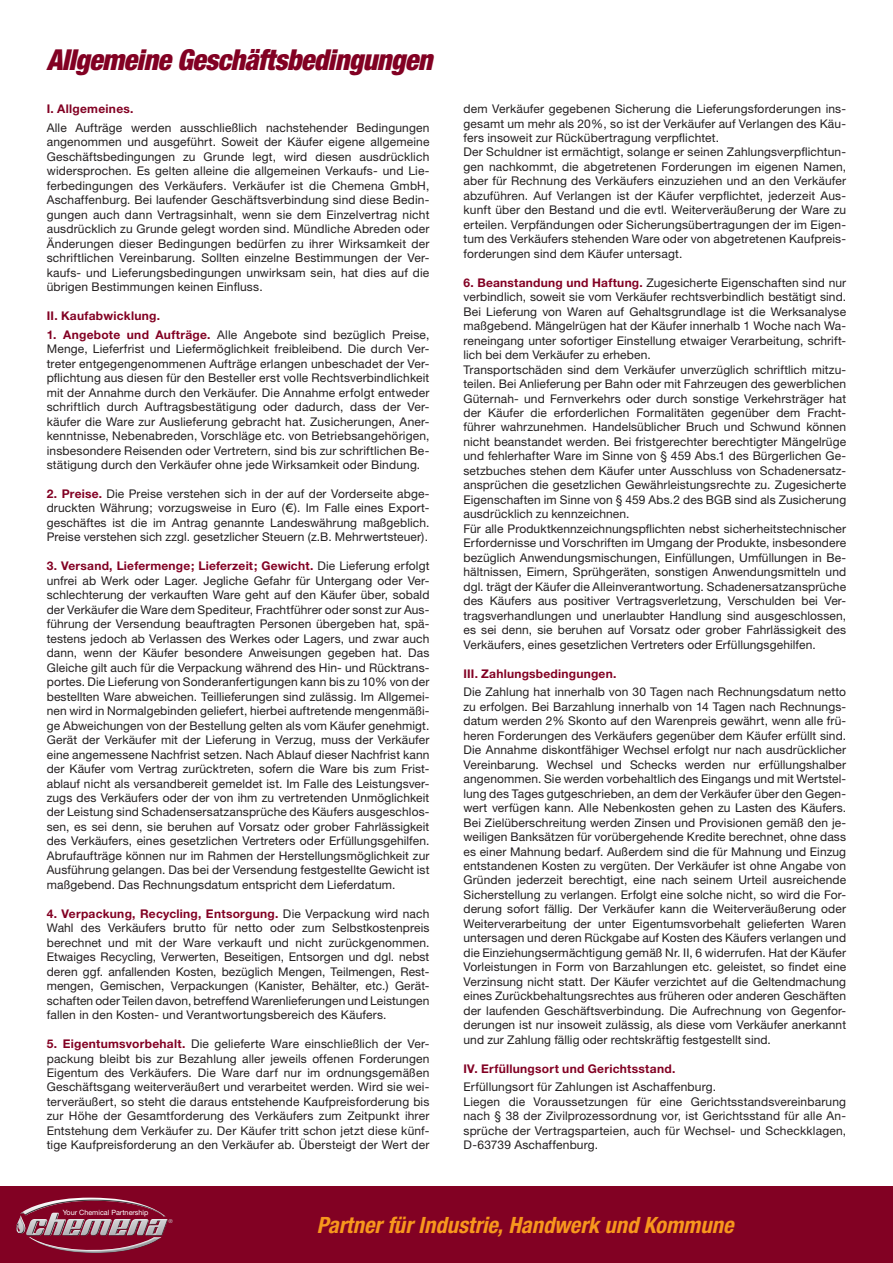
<style>
.page{position:relative;width:893px;height:1263px;background:#fff}
.page>*{position:absolute;margin:0;border:0;box-sizing:border-box;transform-origin:0 0}
.t1{font:italic 900 condensed 28.8px "Helvetica Neue";letter-spacing:-.015em;color:#820123}
.t2{font:italic 700 condensed 22.5px "Helvetica Neue";color:#f7971d}
.t3{font:12px/14.4px "Helvetica Neue";letter-spacing:.01em;color:#231f20;text-align:justify}
.t4{font:700 12px "Helvetica Neue";letter-spacing:.02em;color:#820123}
.t5{font:7.2px "Helvetica Neue";color:#fff}
.t6{font:5.4px "Helvetica Neue";color:#c7c8ca}
.s1{font-weight:700;color:#820123}
.s2{font-family:"LT Euro Money"}
</style>
<div class="page">
<div style="left:0;top:1186px;width:893px;height:77px;background:#820123"></div>
<img style="left:16px;top:1197px;width:152px;height:38px">
<h1 class="t1" style="left:47px;top:42px;width:387px">Allgemeine Geschäftsbedingungen</h1>
<p class="t4" style="left:47px;top:101px;width:88px">I. Allgemeines.</p>
<p class="t3" style="left:47px;top:120px;width:384px">Alle Aufträge werden ausschließlich nachstehender Bedingungen angenommen und ausgeführt. Soweit der Käufer eigene allgemeine Geschäftsbedingungen zu Grunde legt, wird diesen ausdrücklich widersprochen. Es gelten alleine die allgemeinen Verkaufs- und Lie&shy;ferbedingungen des Verkäufers. Verkäufer ist die Chemena GmbH, Aschaffenburg. Bei laufender Geschäftsverbindung sind diese Bedin&shy;gungen auch dann Vertragsinhalt, wenn sie dem Einzelvertrag nicht ausdrücklich zu Grunde gelegt worden sind. Mündliche Abreden oder Änderungen dieser Bedingungen bedürfen zu ihrer Wirksamkeit der schriftlichen Vereinbarung. Sollten einzelne Bestimmungen der Ver&shy;kaufs- und Lieferungsbedingungen unwirksam sein, hat dies auf die übrigen Bestimmungen keinen Einfluss.</p>
<p class="t4" style="left:47px;top:308px;width:115px">II. Kaufabwicklung.</p>
<p class="t3" style="left:47px;top:327px;width:384px"><span class="s1">1. Angebote und Aufträge.</span> Alle Angebote sind bezüglich Preise, Menge, Lieferfrist und Liefermöglichkeit freibleibend. Die durch Ver&shy;treter entgegengenommenen Aufträge erlangen unbeschadet der Ver&shy;pflichtung aus diesen für den Besteller erst volle Rechtsverbindlichkeit mit der Annahme durch den Verkäufer. Die Annahme erfolgt entweder schriftlich durch Auftragsbestätigung oder dadurch, dass der Ver&shy;käufer die Ware zur Auslieferung gebracht hat. Zusicherungen, Aner&shy;kenntnisse, Nebenabreden, Vorschläge etc. von Betriebsangehörigen, insbesondere Reisenden oder Vertretern, sind bis zur schriftlichen Be&shy;stätigung durch den Verkäufer ohne jede Wirksamkeit oder Bindung.</p>
<p class="t3" style="left:47px;top:486px;width:384px"><span class="s1">2. Preise.</span> Die Preise verstehen sich in der auf der Vorderseite abge&shy;druckten Währung; vorzugsweise in Euro (<span class="s2">d</span>). Im Falle eines Export&shy;geschäftes ist die im Antrag genannte Landeswährung maßgeblich.<br>Preise verstehen sich zzgl. gesetzlicher Steuern (z.B. Mehrwertsteuer).</p>
<p class="t3" style="left:47px;top:559px;width:384px"><span class="s1">3. Versand, Liefermenge; Lieferzeit; Gewicht.</span> Die Lieferung erfolgt unfrei ab Werk oder Lager. Jegliche Gefahr für Untergang oder Ver&shy;schlechterung der verkauften Ware geht auf den Käufer über, sobald der Verkäufer die Ware dem Spediteur, Frachtführer oder sonst zur Aus&shy;führung der Versendung beauftragten Personen übergeben hat, spä&shy;testens jedoch ab Verlassen des Werkes oder Lagers, und zwar auch dann, wenn der Käufer besondere Anweisungen gegeben hat. Das Gleiche gilt auch für die Verpackung während des Hin- und Rücktrans&shy;portes. Die Lieferung von Sonderanfertigungen kann bis zu 10% von der bestellten Ware abweichen. Teillieferungen sind zulässig. Im Allgemei&shy;nen wird in Normalgebinden geliefert, hierbei auftretende mengenmäßi&shy;ge Abweichungen von der Bestellung gelten als vom Käufer genehmigt.<br>Gerät der Verkäufer mit der Lieferung in Verzug, muss der Verkäufer eine angemessene Nachfrist setzen. Nach Ablauf dieser Nachfrist kann der Käufer vom Vertrag zurücktreten, sofern die Ware bis zum Frist&shy;ablauf nicht als versandbereit gemeldet ist. Im Falle des Leistungsver&shy;zugs des Verkäufers oder der von ihm zu vertretenden Unmöglichkeit der Leistung sind Schadensersatzansprüche des Käufers ausgeschlos&shy;sen, es sei denn, sie beruhen auf Vorsatz oder grober Fahrlässigkeit des Verkäufers, eines gesetzlichen Vertreters oder Erfüllungsgehilfen.<br>Abrufaufträge können nur im Rahmen der Herstellungsmöglichkeit zur Ausführung gelangen. Das bei der Versendung festgestellte Gewicht ist maßgebend. Das Rechnungsdatum entspricht dem Lieferdatum.</p>
<p class="t3" style="left:47px;top:906px;width:384px"><span class="s1">4. Verpackung, Recycling, Entsorgung.</span> Die Verpackung wird nach Wahl des Verkäufers brutto für netto oder zum Selbstkostenpreis berechnet und mit der Ware verkauft und nicht zurückgenommen.<br>Etwaiges Recycling, Verwerten, Beseitigen, Entsorgen und dgl. nebst deren ggf. anfallenden Kosten, bezüglich Mengen, Teilmengen, Rest&shy;mengen, Gemischen, Verpackungen (Kanister, Behälter, etc.) Gerät&shy;schaften oder Teilen davon, betreffend Warenlieferungen und Leistungen fallen in den Kosten- und Verantwortungsbereich des Käufers.</p>
<p class="t3" style="left:47px;top:1036px;width:384px"><span class="s1">5. Eigentumsvorbehalt.</span> Die gelieferte Ware einschließlich der Ver&shy;packung bleibt bis zur Bezahlung aller jeweils offenen Forderungen Eigentum des Verkäufers. Die Ware darf nur im ordnungsgemäßen Geschäftsgang weiterveräußert und verarbeitet werden. Wird sie wei&shy;terveräußert, so steht die daraus entstehende Kaufpreisforderung bis zur Höhe der Gesamtforderung des Verkäufers zum Zeitpunkt ihrer Entstehung dem Verkäufer zu. Der Käufer tritt schon jetzt diese künf&shy;tige Kaufpreisforderung an den Verkäufer ab. Übersteigt der Wert der</p>
<p class="t3" style="left:463px;top:101px;width:384px;text-align:left">dem Verkäufer gegebenen Sicherung die Lieferungsforderungen ins&shy;gesamt um mehr als 20%, so ist der Verkäufer auf Verlangen des Käu&shy;fers insoweit zur Rückübertragung verpflichtet.<br>Der Schuldner ist ermächtigt, solange er seinen Zahlungsverpflichtun&shy;gen nachkommt, die abgetretenen Forderungen im eigenen Namen, aber für Rechnung des Verkäufers einzuziehen und an den Verkäufer abzuführen. Auf Verlangen ist der Käufer verpflichtet, jederzeit Aus&shy;kunft über den Bestand und die evtl. Weiterveräußerung der Ware zu erteilen. Verpfändungen oder Sicherungsübertragungen der im Eigen&shy;tum des Verkäufers stehenden Ware oder von abgetretenen Kaufpreis&shy;forderungen sind dem Käufer untersagt.</p>
<p class="t3" style="left:463px;top:275px;width:384px;text-align:left"><span class="s1">6. Beanstandung und Haftung.</span> Zugesicherte Eigenschaften sind nur verbindlich, soweit sie vom Verkäufer rechtsverbindlich bestätigt sind.<br>Bei Lieferung von Waren auf Gehaltsgrundlage ist die Werksanalyse maßgebend. Mängelrügen hat der Käufer innerhalb 1 Woche nach Wa&shy;reneingang unter sofortiger Einstellung etwaiger Verarbeitung, schrift&shy;lich bei dem Verkäufer zu erheben.<br>Transportschäden sind dem Verkäufer unverzüglich schriftlich mitzu&shy;teilen. Bei Anlieferung per Bahn oder mit Fahrzeugen des gewerblichen Güternah- und Fernverkehrs oder durch sonstige Verkehrsträger hat der Käufer die erforderlichen Formalitäten gegenüber dem Fracht&shy;führer wahrzunehmen. Handelsüblicher Bruch und Schwund können nicht beanstandet werden. Bei fristgerechter berechtigter Mängelrüge und fehlerhafter Ware im Sinne von § 459 Abs.1 des Bürgerlichen Ge&shy;setzbuches stehen dem Käufer unter Ausschluss von Schadenersatz&shy;ansprüchen die gesetzlichen Gewährleistungsrechte zu. Zugesicherte Eigenschaften im Sinne von § 459 Abs.2 des BGB sind als Zusicherung ausdrücklich zu kennzeichnen.<br>Für alle Produktkennzeichnungspflichten nebst sicherheitstechnischer Erfordernisse und Vorschriften im Umgang der Produkte, insbesondere bezüglich Anwendungsmischungen, Einfüllungen, Umfüllungen in Be&shy;hältnissen, Eimern, Sprühgeräten, sonstigen Anwendungsmitteln und dgl. trägt der Käufer die Alleinverantwortung. Schadenersatzansprüche des Käufers aus positiver Vertragsverletzung, Verschulden bei Ver&shy;tragsverhandlungen und unerlaubter Handlung sind ausgeschlossen, es sei denn, sie beruhen auf Vorsatz oder grober Fahrlässigkeit des Verkäufers, eines gesetzlichen Vertreters oder Erfüllungsgehilfen.</p>
<p class="t4" style="left:463px;top:666px;width:154px">III. Zahlungsbedingungen.</p>
<p class="t3" style="left:463px;top:685px;width:384px">Die Zahlung hat innerhalb von 30 Tagen nach Rechnungsdatum netto zu erfolgen. Bei Barzahlung innerhalb von 14 Tagen nach Rechnungs&shy;datum werden 2% Skonto auf den Warenpreis gewährt, wenn alle frü&shy;heren Forderungen des Verkäufers gegenüber dem Käufer erfüllt sind.<br>Die Annahme diskontfähiger Wechsel erfolgt nur nach ausdrücklicher Vereinbarung. Wechsel und Schecks werden nur erfüllungshalber angenommen. Sie werden vorbehaltlich des Eingangs und mit Wertstel&shy;lung des Tages gutgeschrieben, an dem der Verkäufer über den Gegen&shy;wert verfügen kann. Alle Nebenkosten gehen zu Lasten des Käufers.<br>Bei Zielüberschreitung werden Zinsen und Provisionen gemäß den je&shy;weiligen Banksätzen für vorübergehende Kredite berechnet, ohne dass es einer Mahnung bedarf. Außerdem sind die für Mahnung und Einzug entstandenen Kosten zu vergüten. Der Verkäufer ist ohne Angabe von Gründen jederzeit berechtigt, eine nach seinem Urteil ausreichende Sicherstellung zu verlangen. Erfolgt eine solche nicht, so wird die For&shy;derung sofort fällig. Der Verkäufer kann die Weiterveräußerung oder Weiterverarbeitung der unter Eigentumsvorbehalt gelieferten Waren untersagen und deren Rückgabe auf Kosten des Käufers verlangen und die Einziehungsermächtigung gemäß Nr. II, 6 widerrufen. Hat der Käufer Vorleistungen in Form von Barzahlungen etc. geleistet, so findet eine Verzinsung nicht statt. Der Käufer verzichtet auf die Geltendmachung eines Zurückbehaltungsrechtes aus früheren oder anderen Geschäften der laufenden Geschäftsverbindung. Die Aufrechnung von Gegenfor&shy;derungen ist nur insoweit zulässig, als diese vom Verkäufer anerkannt und zur Zahlung fällig oder rechtskräftig festgestellt sind.</p>
<p class="t4" style="left:463px;top:1061px;width:213px">IV. Erfüllungsort und Gerichtsstand.</p>
<p class="t3" style="left:463px;top:1080px;width:384px;text-align:left">Erfüllungsort für Zahlungen ist Aschaffenburg.<br>Liegen die Voraussetzungen für eine Gerichtsstandsvereinbarung nach § 38 der Zivilprozessordnung vor, ist Gerichtsstand für alle An&shy;sprüche der Vertragsparteien, auch für Wechsel- und Scheckklagen, D-63739 Aschaffenburg.</p>
<p class="t5" style="left:63px;top:1208px;width:87px">Your Chemical Partnership</p>
<p class="t6" style="left:168px;top:1217px;width:6px">®</p>
<h2 class="t2" style="left:317px;top:1211px;width:418px">Partner für Industrie, Handwerk und Kommune</h2>
</div>
